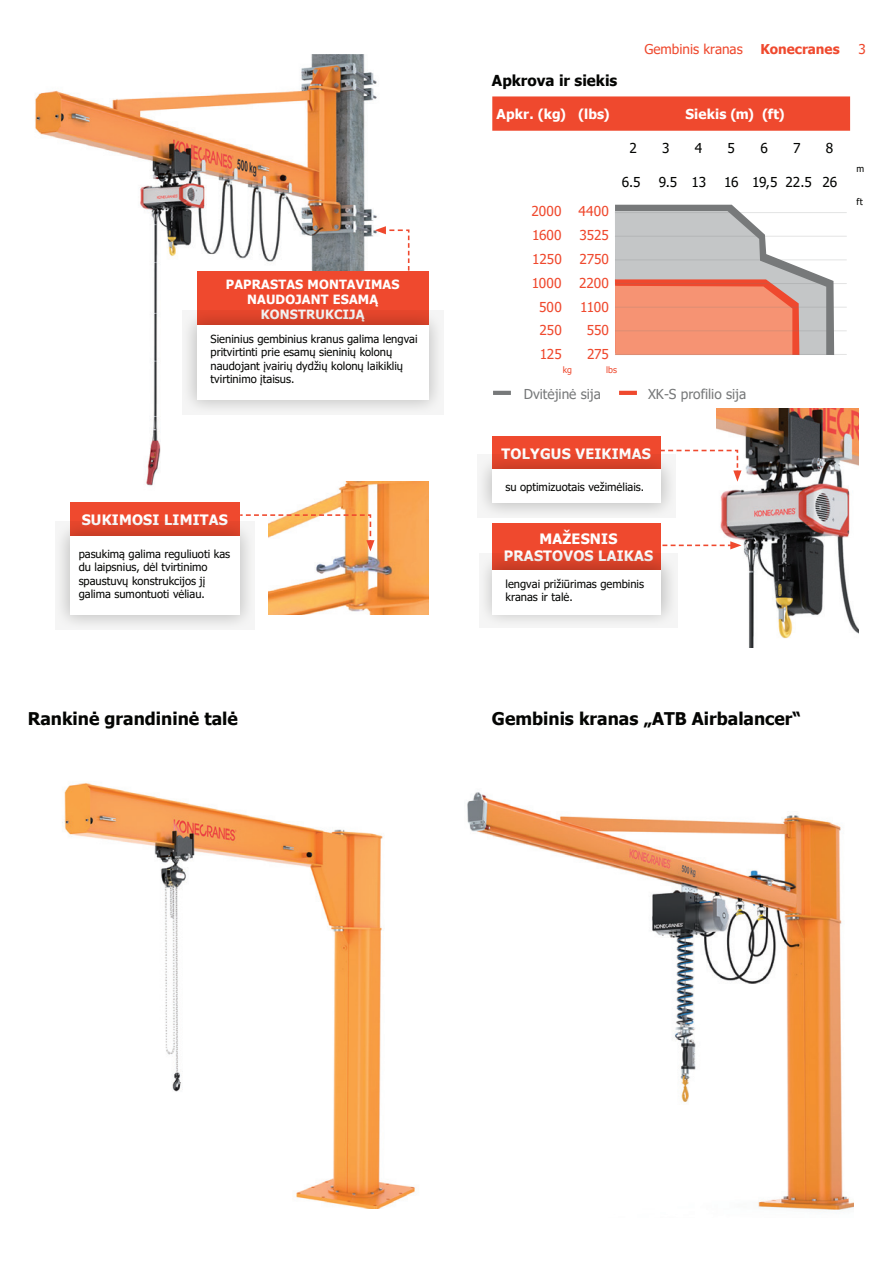
<style>
.page{position:relative;width:893px;height:1263px;background:#fff}
.page>*{position:absolute;margin:0;border:0;box-sizing:border-box;transform-origin:0 0}
.t1{font:700 17.55px "Tahoma";color:#040503}
.t2{font:700 15.15px "Tahoma";color:#040503}
.t3{font:700 14.25px/17.2px "Tahoma";letter-spacing:.015em;color:#fff;text-align:center}
.t4{font:13.65px "Tahoma";letter-spacing:-.005em;color:#ef492e}
.t5{font:13.65px "Tahoma";color:#77797a}
.t6{font:700 13.65px "Tahoma";letter-spacing:.01em;color:#fff}
.t7{font:13.65px "Tahoma";letter-spacing:-.015em;color:#040503}
.t8{font:13.65px/23.9px "Tahoma";letter-spacing:.02em;color:#ef492e}
.t9{font:13.5px "Tahoma";color:#ef492e}
.t10{font:700 13.5px "Tahoma";color:#ef492e}
.t11{font:700 12.75px/15.3px "Tahoma";letter-spacing:.015em;color:#fff;text-align:center}
.t12{font:11.1px/13.4px "Tahoma";color:#040503}
.t13{font:9.3px "Tahoma";color:#040503}
.t14{font:8.7px "Tahoma";color:#ef492e}
</style>
<div class="page">
<img style="left:717px;top:408px;width:141px;height:239px">
<img style="left:35px;top:54px;width:394px;height:467px">
<svg style="left:661px;top:449px;width:80px;height:33px"></svg>
<div style="left:492px;top:437px;width:169px;height:33px;background:#ef492e"></div>
<svg style="left:478px;top:454px;width:197px;height:64px"></svg>
<div style="left:492px;top:470px;width:169px;height:33px;background:#fff"></div>
<div style="left:492px;top:523px;width:169px;height:47px;background:#ef492e"></div>
<svg style="left:480px;top:555px;width:197px;height:71px"></svg>
<div style="left:492px;top:570px;width:169px;height:45px;background:#fff"></div>
<svg style="left:662px;top:541px;width:79px;height:8px"></svg>
<svg style="left:375px;top:226px;width:35px;height:46px"></svg>
<hr style="left:493px;top:391px;width:18px;height:4px;background:#77797a">
<div style="left:492px;top:96px;width:358px;height:35px;background:#ef492e"></div>
<hr style="left:619px;top:391px;width:18px;height:4px;background:#ef492e">
<svg style="left:614px;top:205px;width:220px;height:149px;background:#dbb0a4"></svg>
<hr style="left:615px;top:212px;width:232px;height:1px;background:#77797a">
<hr style="left:615px;top:236px;width:232px;height:1px;background:#77797a">
<hr style="left:615px;top:259px;width:232px;height:1px;background:#77797a">
<hr style="left:615px;top:283px;width:232px;height:1px;background:#77797a">
<hr style="left:615px;top:307px;width:232px;height:1px;background:#77797a">
<hr style="left:615px;top:330px;width:232px;height:1px;background:#77797a">
<hr style="left:615px;top:354px;width:232px;height:1px;background:#77797a">
<div style="left:197px;top:272px;width:231px;height:54px;background:#ef492e"></div>
<svg style="left:182px;top:310px;width:261px;height:105px"></svg>
<div style="left:197px;top:325px;width:231px;height:75px;background:#fff"></div>
<img style="left:62px;top:782px;width:353px;height:427px">
<img style="left:268px;top:482px;width:160px;height:133px">
<div style="left:70px;top:503px;width:170px;height:33px;background:#ef492e"></div>
<svg style="left:56px;top:523px;width:198px;height:106px"></svg>
<div style="left:70px;top:536px;width:170px;height:79px;background:#fff"></div>
<svg style="left:239px;top:513px;width:135px;height:38px"></svg>
<img style="left:467px;top:792px;width:387px;height:420px">
<p class="t9" style="left:644px;top:40px;width:100px">Gembinis kranas</p>
<p class="t10" style="left:760px;top:40px;width:81px">Konecranes</p>
<p class="t9" style="left:859px;top:40px;width:9px">3</p>
<p class="t11" style="left:226px;top:277px;width:175px">PAPRASTAS MONTAVIMAS<br>NAUDOJANT ESAMĄ<br>KONSTRUKCIJĄ</p>
<p class="t12" style="left:211px;top:333px;width:209px">Sieninius gembinius kranus galima lengvai pritvirtinti prie esamų sieninių kolonų naudojant įvairių dydžių kolonų laikiklių tvirtinimo įtaisus.</p>
<p class="t3" style="left:82px;top:512px;width:148px">SUKIMOSI LIMITAS</p>
<p class="t12" style="left:79px;top:548px;width:153px">pasukimą galima reguliuoti kas du laipsnius, dėl tvirtinimo spaustuvų konstrukcijos jį galima sumontuoti vėliau.</p>
<h2 class="t2" style="left:492px;top:70px;width:127px">Apkrova ir siekis</h2>
<p class="t6" style="left:497px;top:104px;width:114px">Apkr. (kg) (lbs)</p>
<p class="t6" style="left:685px;top:104px;width:101px">Siekis (m) (ft)</p>
<p class="t7" style="left:629px;top:139px;width:9px">2</p>
<p class="t7" style="left:662px;top:139px;width:9px">3</p>
<p class="t7" style="left:695px;top:139px;width:9px">4</p>
<p class="t7" style="left:728px;top:139px;width:9px">5</p>
<p class="t7" style="left:760px;top:139px;width:9px">6</p>
<p class="t7" style="left:793px;top:139px;width:9px">7</p>
<p class="t7" style="left:826px;top:139px;width:9px">8</p>
<p class="t7" style="left:622px;top:173px;width:20px">6.5</p>
<p class="t7" style="left:659px;top:173px;width:49px">9.5 13</p>
<p class="t7" style="left:724px;top:173px;width:114px">16 19,5 22.5 26</p>
<p class="t8" style="left:532px;top:200px;width:79px">2000 4400<br>1600</p>
<p class="t4" style="left:579px;top:226px;width:31px">3525</p>
<p class="t4" style="left:532px;top:250px;width:31px">1250</p>
<p class="t4" style="left:580px;top:250px;width:31px">2750</p>
<p class="t4" style="left:532px;top:274px;width:31px">1000</p>
<p class="t4" style="left:579px;top:274px;width:31px">2200</p>
<p class="t4" style="left:539px;top:297px;width:24px">500</p>
<p class="t4" style="left:580px;top:297px;width:30px">1100</p>
<p class="t4" style="left:539px;top:321px;width:24px">250</p>
<p class="t4" style="left:587px;top:321px;width:24px">550</p>
<p class="t4" style="left:540px;top:345px;width:24px">125</p>
<p class="t4" style="left:587px;top:345px;width:23px">275</p>
<p class="t14" style="left:563px;top:364px;width:11px">kg</p>
<p class="t14" style="left:606px;top:364px;width:13px">lbs</p>
<p class="t5" style="left:524px;top:384px;width:79px">Dvitėjinė sija</p>
<p class="t5" style="left:648px;top:384px;width:100px">XK-S profilio sija</p>
<p class="t3" style="left:502px;top:445px;width:151px">TOLYGUS VEIKIMAS</p>
<p class="t12" style="left:505px;top:480px;width:140px">su optimizuotais vežimėliais.</p>
<p class="t3" style="left:504px;top:531px;width:151px">MAŽESNIS<br>PRASTOVOS LAIKAS</p>
<p class="t12" style="left:505px;top:578px;width:140px">lengvai prižiūrimas gembinis kranas ir talė.</p>
<p class="t13" style="left:856px;top:162px;width:9px">m</p>
<p class="t13" style="left:856px;top:196px;width:8px">ft</p>
<h1 class="t1" style="left:28px;top:706px;width:212px">Rankinė grandininė talė</h1>
<h1 class="t1" style="left:492px;top:706px;width:311px">Gembinis kranas „ATB Airbalancer“</h1>
</div>
